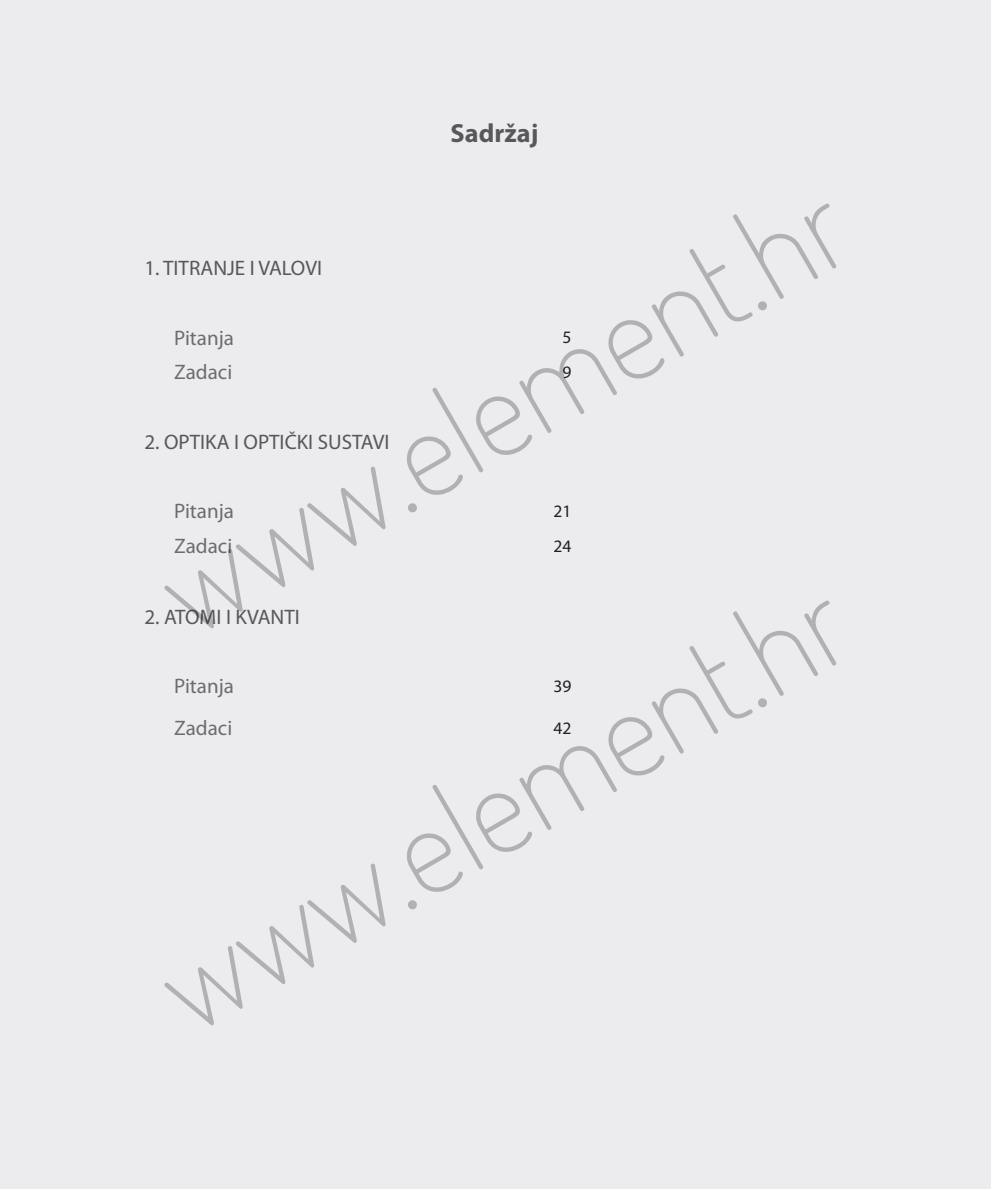
<style>
.page{position:relative;width:993px;height:1191px;background:#fff}
.page>*{position:absolute;margin:0;border:0;box-sizing:border-box;transform-origin:0 0}
.t1{font:200 126px "Dosis";color:rgb(0 0 0/.25)}
.t2{font:700 26.25px "Myriad Pro";color:#57585a}
.t3{font:21px "Myriad Pro";color:#57585a}
.t4{font:21px "Myriad Pro";color:#6c6d70}
.t5{font:17.5px "Myriad Pro";color:#231f20}
</style>
<div class="page">
<div style="left:0;top:0;width:990px;height:1189px;background:#ececee"></div>
<div style="left:563px;top:332px;width:7px;height:11px;background:#ececee"></div>
<div style="left:563px;top:366px;width:7px;height:12px;background:#ececee"></div>
<div style="left:554px;top:505px;width:14px;height:12px;background:#ececee"></div>
<div style="left:554px;top:540px;width:17px;height:11px;background:#ececee"></div>
<div style="left:554px;top:680px;width:16px;height:12px;background:#ececee"></div>
<div style="left:553px;top:722px;width:17px;height:12px;background:#ececee"></div>
<p class="t2" style="left:450px;top:118px;width:89px">Sadržaj</p>
<h1 class="t1" style="left:126px;top:527px;width:772px;rotate:-30deg">www.element.hr</h1>
<p class="t3" style="left:144px;top:256px;width:179px">1. TITRANJE I VALOVI</p>
<p class="t4" style="left:174px;top:326px;width:61px">Pitanja</p>
<p class="t5" style="left:562px;top:328px;width:10px">5</p>
<p class="t4" style="left:174px;top:361px;width:60px">Zadaci</p>
<p class="t5" style="left:562px;top:362px;width:10px">9</p>
<p class="t3" style="left:144px;top:430px;width:246px">2. OPTIKA I OPTIČKI SUSTAVI</p>
<p class="t4" style="left:174px;top:500px;width:61px">Pitanja</p>
<p class="t5" style="left:553px;top:501px;width:19px">21</p>
<p class="t4" style="left:174px;top:534px;width:60px">Zadaci</p>
<p class="t5" style="left:553px;top:536px;width:19px">24</p>
<h1 class="t1" style="left:126px;top:924px;width:772px;rotate:-30deg">www.element.hr</h1>
<p class="t3" style="left:144px;top:605px;width:157px">2. ATOMI I KVANTI</p>
<p class="t4" style="left:174px;top:674px;width:61px">Pitanja</p>
<p class="t5" style="left:553px;top:676px;width:19px">39</p>
<p class="t4" style="left:174px;top:716px;width:60px">Zadaci</p>
<p class="t5" style="left:553px;top:718px;width:19px">42</p>
</div>
